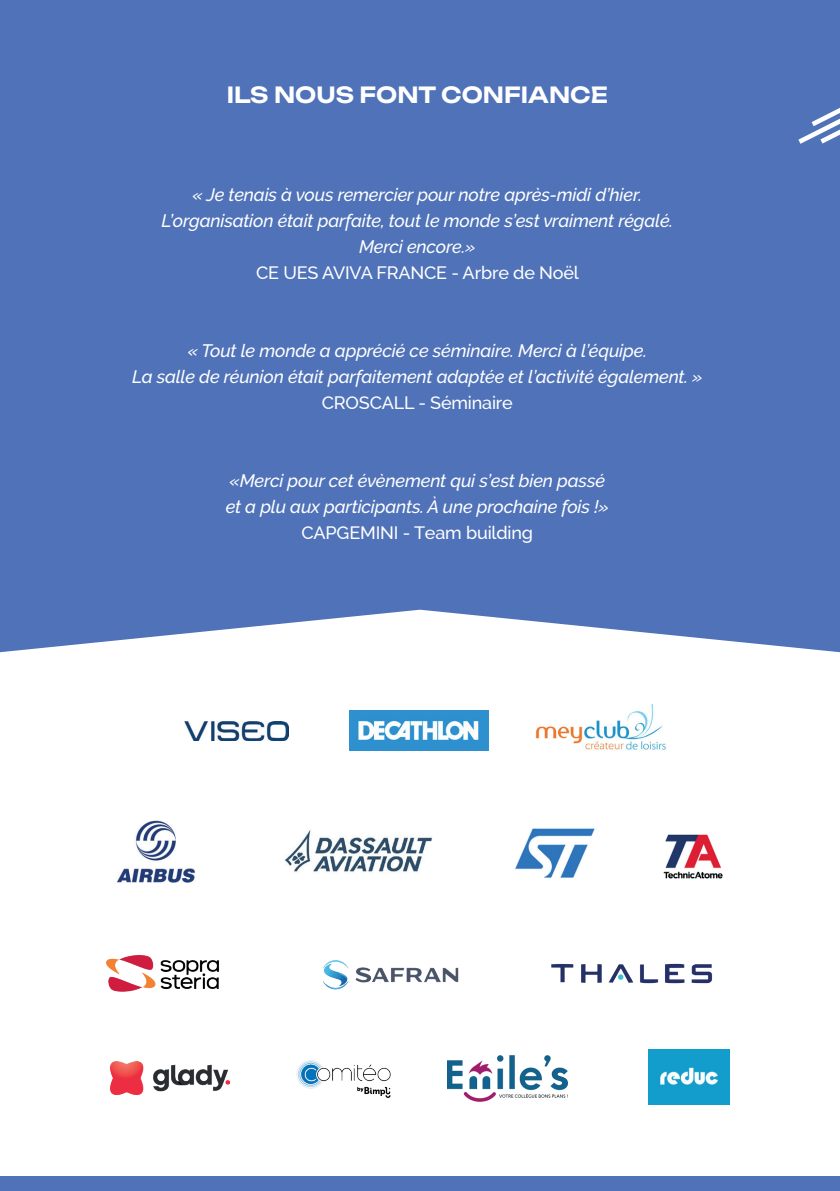
<style>
.page{position:relative;width:840px;height:1191px;background:#fff}
.page>*{position:absolute;margin:0;border:0;box-sizing:border-box;transform-origin:0 0}
.t1{font:22px "Unbounded";color:#fff}
.t2{font:italic 500 18px/26px "Raleway";letter-spacing:-.01em;color:#fff;text-align:center}
.t3{font:500 18px "Raleway";letter-spacing:-.01em;color:#fff}
</style>
<div class="page">
<div style="left:0;top:0;width:839px;height:652px;background:#4f72b8"></div>
<div style="left:0;top:1176px;width:839px;height:15px;background:#4f72b8"></div>
<svg style="left:797px;top:108px;width:42px;height:36px"></svg>
<img style="left:117px;top:820px;width:78px;height:63px">
<img style="left:107px;top:955px;width:112px;height:37px">
<img style="left:284px;top:830px;width:149px;height:42px">
<img style="left:663px;top:834px;width:60px;height:45px">
<img style="left:515px;top:828px;width:80px;height:50px">
<img style="left:349px;top:710px;width:139px;height:40px">
<img style="left:551px;top:963px;width:161px;height:21px">
<img style="left:184px;top:722px;width:104px;height:18px">
<img style="left:323px;top:960px;width:136px;height:29px">
<img style="left:535px;top:704px;width:131px;height:46px">
<img style="left:648px;top:1049px;width:81px;height:55px">
<img style="left:110px;top:1061px;width:119px;height:34px">
<img style="left:296px;top:1060px;width:95px;height:38px">
<img style="left:447px;top:1055px;width:120px;height:46px">
<p class="t1" style="left:226px;top:77px;width:382px">ILS NOUS FONT CONFIANCE</p>
<p class="t2" style="left:161px;top:182px;width:513px">« Je tenais à vous remercier pour notre après-midi d’hier.<br>L’organisation était parfaite, tout le monde s’est vraiment régalé.<br>Merci encore.»</p>
<p class="t3" style="left:256px;top:262px;width:324px">CE UES AVIVA FRANCE - Arbre de Noël</p>
<p class="t2" style="left:132px;top:338px;width:571px">« Tout le monde a apprécié ce séminaire. Merci à l’équipe.<br>La salle de réunion était parfaitement adaptée et l’activité également. »</p>
<p class="t3" style="left:321px;top:392px;width:193px">CROSCALL - Séminaire</p>
<p class="t2" style="left:225px;top:468px;width:384px;text-align:left">«Merci pour cet évènement qui s’est bien passé et a plu aux participants. À une prochaine fois !»</p>
<p class="t3" style="left:301px;top:522px;width:233px">CAPGEMINI - Team building</p>
</div>
